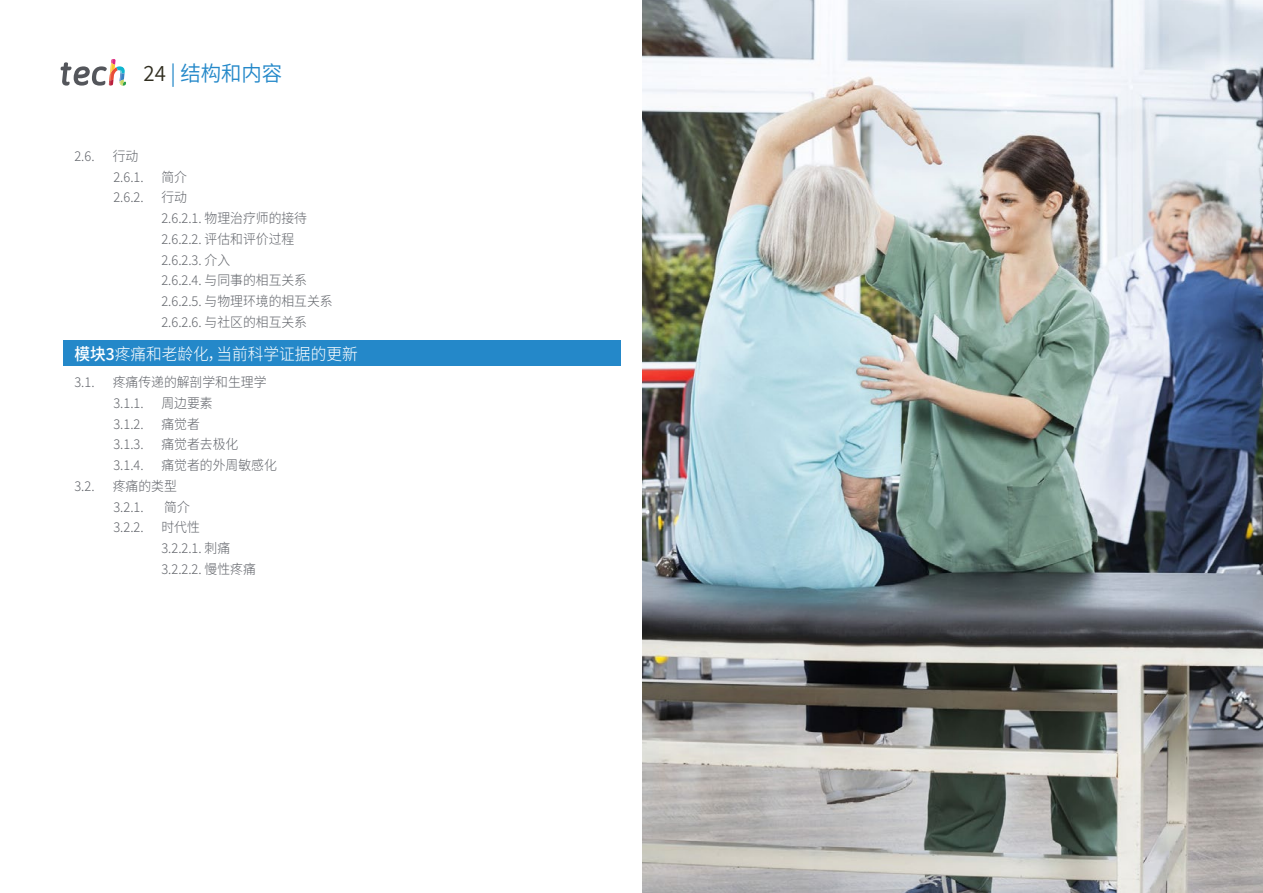
<style>
.page{position:relative;width:1263px;height:893px;background:#fff}
.page>*{position:absolute;margin:0;border:0;box-sizing:border-box;transform-origin:0 0}
.t1{font:21px "Source Han Sans CN";color:#2488c9}
.t2{font:300 16.5px "Source Han Sans CN";color:#fff;scale:.95 1}
.t3{font:300 13.5px/20.7px "Source Han Sans CN";color:#61646a;scale:.95 1}
.s1{color:#312e20}
.s2{font-weight:500}
</style>
<div class="page">
<img style="left:642px;top:0;width:621px;height:893px">
<svg style="left:61px;top:59px;width:65px;height:27px"></svg>
<div style="left:63px;top:340px;width:558px;height:26px;background:#2488c9"></div>
<h1 class="t1" style="left:144px;top:61px;width:140px"><span class="s1">24</span> | 结构和内容</h1>
<p class="t3" style="left:74px;top:146px;width:23px">2.6.</p>
<p class="t3" style="left:113px;top:146px;width:34px">行动<br>2.6.1.</p>
<p class="t3" style="left:161px;top:166px;width:28px">简介</p>
<p class="t3" style="left:113px;top:187px;width:33px">2.6.2.</p>
<p class="t3" style="left:161px;top:187px;width:182px">行动<br>2.6.2.1. 物理治疗师的接待<br>2.6.2.2. 评估和评价过程<br>2.6.2.3. 介入<br>2.6.2.4. 与同事的相互关系<br>2.6.2.5. 与物理环境的相互关系<br>2.6.2.6. 与社区的相互关系</p>
<p class="t2" style="left:74px;top:345px;width:300px"><span class="s2">模块3</span>疼痛和老龄化，当前科学证据的更新</p>
<p class="t3" style="left:74px;top:372px;width:23px">3.1.</p>
<p class="t3" style="left:113px;top:372px;width:163px">疼痛传递的解剖学和生理学<br>3.1.1.</p>
<p class="t3" style="left:161px;top:393px;width:55px">周边要素</p>
<p class="t3" style="left:113px;top:414px;width:33px">3.1.2.</p>
<p class="t3" style="left:161px;top:414px;width:42px">痛觉者</p>
<p class="t3" style="left:113px;top:434px;width:33px">3.1.3.</p>
<p class="t3" style="left:161px;top:434px;width:83px">痛觉者去极化</p>
<p class="t3" style="left:113px;top:455px;width:33px">3.1.4.</p>
<p class="t3" style="left:161px;top:455px;width:123px">痛觉者的外周敏感化</p>
<p class="t3" style="left:74px;top:476px;width:23px">3.2.</p>
<p class="t3" style="left:113px;top:476px;width:69px">疼痛的类型<br>3.2.1.</p>
<p class="t3" style="left:164px;top:497px;width:28px">简介</p>
<p class="t3" style="left:113px;top:517px;width:33px">3.2.2.</p>
<p class="t3" style="left:161px;top:517px;width:101px">时代性<br>3.2.2.1. 刺痛<br>3.2.2.2. 慢性疼痛</p>
</div>
